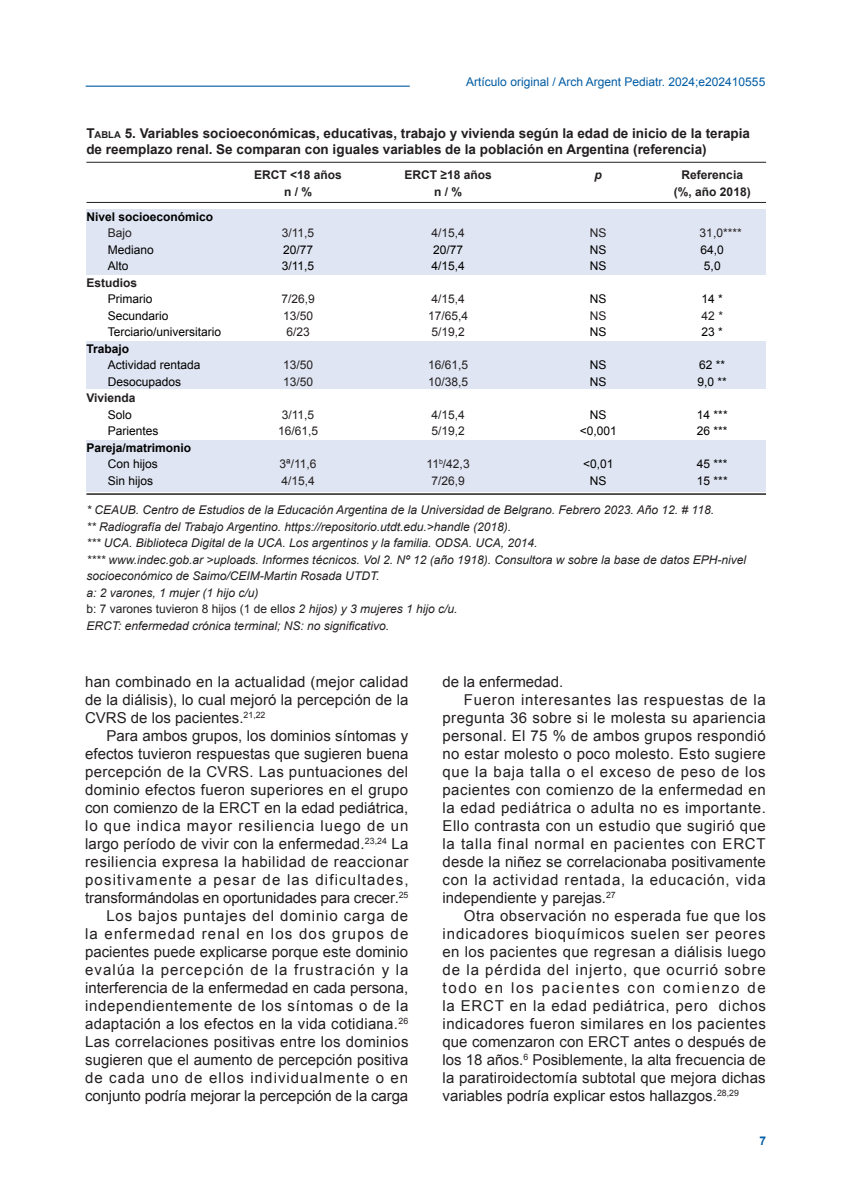
<style>
.page{position:relative;width:851px;height:1191px;background:#fff}
.page>*{position:absolute;margin:0;border:0;box-sizing:border-box;transform-origin:0 0}
._0_Texto_x10{font:15px/18px "Arial";color:#231f20;text-align:justify}
._9_Cuadros_Títulos_x{font:700 13.5px/16.5px "Arial";color:#231f20}
._8_Cuadros_texto{font:italic 12px/16.5px "Arial";color:#231f20}
._8_Cuadros_texto-2{font:12px "Arial";color:#231f20}
._8_Cuadros_texto-3{font:12px "Arial";color:#000}
._8_Cuadros_texto-4{font:700 12px "Arial";color:#231f20}
.t1{font:12px "Arial";color:#015ca3}
._8_Cuadros_texto-5{font:700 12px "Arial";color:#000}
.t2{font:700 12px "Arial";color:#015ca3}
._8_Cuadros_texto-6{font:italic 700 12px "Arial";color:#231f20}
.s1{font-style:inherit}
.s2{font-size:9.45px}
.s3{font-style:italic}
</style>
<div class="page">
<hr style="left:86px;top:86px;width:323px;height:1px;background:#015ca3">
<div style="left:86px;top:341px;width:679px;height:47px;background:#dfe5f2"></div>
<div style="left:86px;top:209px;width:679px;height:65px;background:#dfe5f2"></div>
<div style="left:86px;top:440px;width:679px;height:52px;background:#dfe5f2"></div>
<hr style="left:86px;top:162px;width:680px;height:1px;background:#231f20">
<hr style="left:86px;top:202px;width:680px;height:1px;background:#231f20">
<hr style="left:86px;top:493px;width:680px;height:2px;background:#231f20">
<p class="t1" style="left:466px;top:74px;width:300px">Artículo original / Arch Argent Pediatr. 2024;e202410555</p>
<p class="_9_Cuadros_Títulos_x" style="left:86px;top:125px;width:665px"><span class="s1">T</span><span class="s2">abla</span> 5. Variables socioeconómicas, educativas, trabajo y vivienda según la edad de inicio de la terapia de reemplazo renal. Se comparan con iguales variables de la población en Argentina (referencia)</p>
<p class="_8_Cuadros_texto-4" style="left:254px;top:167px;width:89px">ERCT &lt;18 años</p>
<p class="_8_Cuadros_texto-4" style="left:404px;top:167px;width:89px">ERCT ≥18 años</p>
<p class="_8_Cuadros_texto-6" style="left:594px;top:167px;width:9px">p</p>
<p class="_8_Cuadros_texto-4" style="left:681px;top:167px;width:63px">Referencia</p>
<p class="_8_Cuadros_texto-4" style="left:284px;top:183px;width:30px">n / %</p>
<p class="_8_Cuadros_texto-4" style="left:434px;top:183px;width:30px">n / %</p>
<p class="_8_Cuadros_texto-4" style="left:673px;top:183px;width:78px">(%, año 2018)</p>
<p class="_8_Cuadros_texto-5" style="left:86px;top:209px;width:128px">Nivel socioeconómico</p>
<p class="_8_Cuadros_texto-2" style="left:108px;top:225px;width:26px">Bajo</p>
<p class="_8_Cuadros_texto-2" style="left:282px;top:225px;width:34px">3/11,5</p>
<p class="_8_Cuadros_texto-2" style="left:431px;top:225px;width:35px">4/15,4</p>
<p class="_8_Cuadros_texto-2" style="left:590px;top:225px;width:18px">NS</p>
<p class="_8_Cuadros_texto-2" style="left:699px;top:225px;width:44px">31,0****</p>
<p class="_8_Cuadros_texto-3" style="left:108px;top:242px;width:48px">Mediano</p>
<p class="_8_Cuadros_texto-3" style="left:283px;top:242px;width:32px">20/77</p>
<p class="_8_Cuadros_texto-3" style="left:433px;top:242px;width:32px">20/77</p>
<p class="_8_Cuadros_texto-3" style="left:590px;top:242px;width:18px">NS</p>
<p class="_8_Cuadros_texto-3" style="left:700px;top:242px;width:25px">64,0</p>
<p class="_8_Cuadros_texto-3" style="left:108px;top:258px;width:22px">Alto</p>
<p class="_8_Cuadros_texto-3" style="left:282px;top:258px;width:34px">3/11,5</p>
<p class="_8_Cuadros_texto-3" style="left:431px;top:258px;width:35px">4/15,4</p>
<p class="_8_Cuadros_texto-3" style="left:590px;top:258px;width:18px">NS</p>
<p class="_8_Cuadros_texto-3" style="left:704px;top:258px;width:18px">5,0</p>
<p class="_8_Cuadros_texto-4" style="left:86px;top:275px;width:52px">Estudios</p>
<p class="_8_Cuadros_texto-3" style="left:108px;top:291px;width:46px">Primario</p>
<p class="_8_Cuadros_texto-2" style="left:281px;top:291px;width:35px">7/26,9</p>
<p class="_8_Cuadros_texto-2" style="left:431px;top:291px;width:35px">4/15,4</p>
<p class="_8_Cuadros_texto-3" style="left:590px;top:291px;width:18px">NS</p>
<p class="_8_Cuadros_texto-3" style="left:701px;top:291px;width:23px">14 *</p>
<p class="_8_Cuadros_texto-3" style="left:108px;top:308px;width:62px">Secundario</p>
<p class="_8_Cuadros_texto-2" style="left:283px;top:308px;width:32px">13/50</p>
<p class="_8_Cuadros_texto-2" style="left:428px;top:308px;width:42px">17/65,4</p>
<p class="_8_Cuadros_texto-2" style="left:590px;top:308px;width:18px">NS</p>
<p class="_8_Cuadros_texto-2" style="left:701px;top:308px;width:23px">42 *</p>
<p class="_8_Cuadros_texto-3" style="left:108px;top:324px;width:115px">Terciario/universitario</p>
<p class="_8_Cuadros_texto-2" style="left:286px;top:324px;width:25px">6/23</p>
<p class="_8_Cuadros_texto-2" style="left:431px;top:324px;width:35px">5/19,2</p>
<p class="_8_Cuadros_texto-3" style="left:590px;top:324px;width:18px">NS</p>
<p class="_8_Cuadros_texto-3" style="left:701px;top:324px;width:23px">23 *</p>
<p class="_8_Cuadros_texto-5" style="left:86px;top:341px;width:44px">Trabajo</p>
<p class="_8_Cuadros_texto-3" style="left:108px;top:357px;width:94px">Actividad rentada</p>
<p class="_8_Cuadros_texto-2" style="left:283px;top:357px;width:32px">13/50</p>
<p class="_8_Cuadros_texto-2" style="left:428px;top:357px;width:42px">16/61,5</p>
<p class="_8_Cuadros_texto-3" style="left:590px;top:357px;width:18px">NS</p>
<p class="_8_Cuadros_texto-3" style="left:699px;top:357px;width:28px">62 **</p>
<p class="_8_Cuadros_texto-3" style="left:108px;top:374px;width:75px">Desocupados</p>
<p class="_8_Cuadros_texto-2" style="left:283px;top:374px;width:32px">13/50</p>
<p class="_8_Cuadros_texto-2" style="left:428px;top:374px;width:42px">10/38,5</p>
<p class="_8_Cuadros_texto-3" style="left:590px;top:374px;width:18px">NS</p>
<p class="_8_Cuadros_texto-3" style="left:697px;top:374px;width:31px">9,0 **</p>
<p class="_8_Cuadros_texto-4" style="left:86px;top:390px;width:51px">Vivienda</p>
<p class="_8_Cuadros_texto-3" style="left:108px;top:407px;width:26px">Solo</p>
<p class="_8_Cuadros_texto-2" style="left:282px;top:407px;width:34px">3/11,5</p>
<p class="_8_Cuadros_texto-2" style="left:431px;top:407px;width:35px">4/15,4</p>
<p class="_8_Cuadros_texto-3" style="left:590px;top:407px;width:18px">NS</p>
<p class="_8_Cuadros_texto-3" style="left:696px;top:407px;width:32px">14 ***</p>
<p class="_8_Cuadros_texto-3" style="left:108px;top:423px;width:52px">Parientes</p>
<p class="_8_Cuadros_texto-2" style="left:278px;top:423px;width:42px">16/61,5</p>
<p class="_8_Cuadros_texto-2" style="left:431px;top:423px;width:35px">5/19,2</p>
<p class="_8_Cuadros_texto-3" style="left:579px;top:423px;width:39px">&lt;0,001</p>
<p class="_8_Cuadros_texto-3" style="left:696px;top:423px;width:32px">26 ***</p>
<p class="_8_Cuadros_texto-5" style="left:86px;top:440px;width:106px">Pareja/matrimonio</p>
<p class="_8_Cuadros_texto-3" style="left:108px;top:456px;width:52px">Con hijos</p>
<p class="_8_Cuadros_texto-2" style="left:279px;top:456px;width:38px">3ª/11,6</p>
<p class="_8_Cuadros_texto-2" style="left:426px;top:456px;width:45px">11<sup>b</sup>/42,3</p>
<p class="_8_Cuadros_texto-3" style="left:583px;top:456px;width:32px">&lt;0,01</p>
<p class="_8_Cuadros_texto-3" style="left:696px;top:456px;width:32px">45 ***</p>
<p class="_8_Cuadros_texto-3" style="left:108px;top:473px;width:47px">Sin hijos</p>
<p class="_8_Cuadros_texto-2" style="left:281px;top:473px;width:35px">4/15,4</p>
<p class="_8_Cuadros_texto-2" style="left:431px;top:473px;width:35px">7/26,9</p>
<p class="_8_Cuadros_texto-3" style="left:590px;top:473px;width:18px">NS</p>
<p class="_8_Cuadros_texto-3" style="left:696px;top:473px;width:32px">15 ***</p>
<p class="_8_Cuadros_texto" style="left:86px;top:502px;width:629px">* CEAUB. Centro de Estudios de la Educación Argentina de la Universidad de Belgrano. Febrero 2023. Año 12. # 118.</p>
<p class="_8_Cuadros_texto" style="left:86px;top:518px;width:426px">** Radiografía del Trabajo Argentino. https://repositorio.utdt.edu.&gt;handle (2018).</p>
<p class="_8_Cuadros_texto" style="left:86px;top:535px;width:452px">*** UCA. Biblioteca Digital de la UCA. Los argentinos y la familia. ODSA. UCA, 2014.</p>
<p class="_8_Cuadros_texto" style="left:86px;top:551px;width:661px">**** www.indec.gob.ar &gt;uploads. Informes técnicos. Vol 2. Nº 12 (año 1918). Consultora w sobre la base de datos EPH-nivel socioeconómico de Saimo/CEIM-Martin Rosada UTDT.</p>
<p class="_8_Cuadros_texto" style="left:86px;top:584px;width:174px">a: 2 varones, 1 mujer (1 hijo c/u)</p>
<p class="_8_Cuadros_texto-2" style="left:86px;top:601px;width:372px">b: 7 varones tuvieron 8 hijos (1 de ell<span class="s3">os 2 hijos) y 3 mujeres 1 hijo c/u.</span></p>
<p class="_8_Cuadros_texto" style="left:86px;top:617px;width:304px">ERCT: enfermedad crónica terminal; NS: no significativo.</p>
<p class="_0_Texto_x10" style="left:85px;top:673px;width:325px">han combinado en la actualidad (mejor calidad de la diálisis), lo cual mejoró la percepción de la CVRS de los pacientes.<sup>21,22</sup></p>
<p class="_0_Texto_x10" style="left:85px;top:727px;width:325px;text-indent:21px">Para ambos grupos, los dominios síntomas y efectos tuvieron respuestas que sugieren buena percepción de la CVRS. Las puntuaciones del dominio efectos fueron superiores en el grupo con comienzo de la ERCT en la edad pediátrica, lo que indica mayor resiliencia luego de un largo período de vivir con la enfermedad.<sup>23,24</sup> La resiliencia expresa la habilidad de reaccionar positivamente a pesar de las dificultades, transformándolas en oportunidades para crecer.<sup>25</sup></p>
<p class="_0_Texto_x10" style="left:85px;top:907px;width:325px;text-indent:21px">Los bajos puntajes del dominio carga de la enfermedad renal en los dos grupos de pacientes puede explicarse porque este dominio evalúa la percepción de la frustración y la interferencia de la enfermedad en cada persona, independientemente de los síntomas o de la adaptación a los efectos en la vida cotidiana.<sup>26<br></sup>Las correlaciones positivas entre los dominios sugieren que el aumento de percepción positiva de cada uno de ellos individualmente o en conjunto podría mejorar la percepción de la carga</p>
<p class="_0_Texto_x10" style="left:442px;top:673px;width:122px">de la enfermedad.</p>
<p class="_0_Texto_x10" style="left:442px;top:691px;width:325px;text-indent:21px">Fueron interesantes las respuestas de la pregunta 36 sobre si le molesta su apariencia personal. El 75 % de ambos grupos respondió no estar molesto o poco molesto. Esto sugiere que la baja talla o el exceso de peso de los pacientes con comienzo de la enfermedad en la edad pediátrica o adulta no es importante.<br>Ello contrasta con un estudio que sugirió que la talla final normal en pacientes con ERCT desde la niñez se correlacionaba positivamente con la actividad rentada, la educación, vida independiente y parejas.<sup>27</sup></p>
<p class="_0_Texto_x10" style="left:442px;top:907px;width:325px;text-indent:21px">Otra observación no esperada fue que los indicadores bioquímicos suelen ser peores en los pacientes que regresan a diálisis luego de la pérdida del injerto, que ocurrió sobre todo en los pacientes con comienzo de la ERCT en la edad pediátrica, pero dichos indicadores fueron similares en los pacientes que comenzaron con ERCT antes o después de los 18 años.<sup>6</sup> Posiblemente, la alta frecuencia de la paratiroidectomía subtotal que mejora dichas variables podría explicar estos hallazgos.<sup>28,29</sup></p>
<p class="t2" style="left:759px;top:1133px;width:8px">7</p>
</div>
